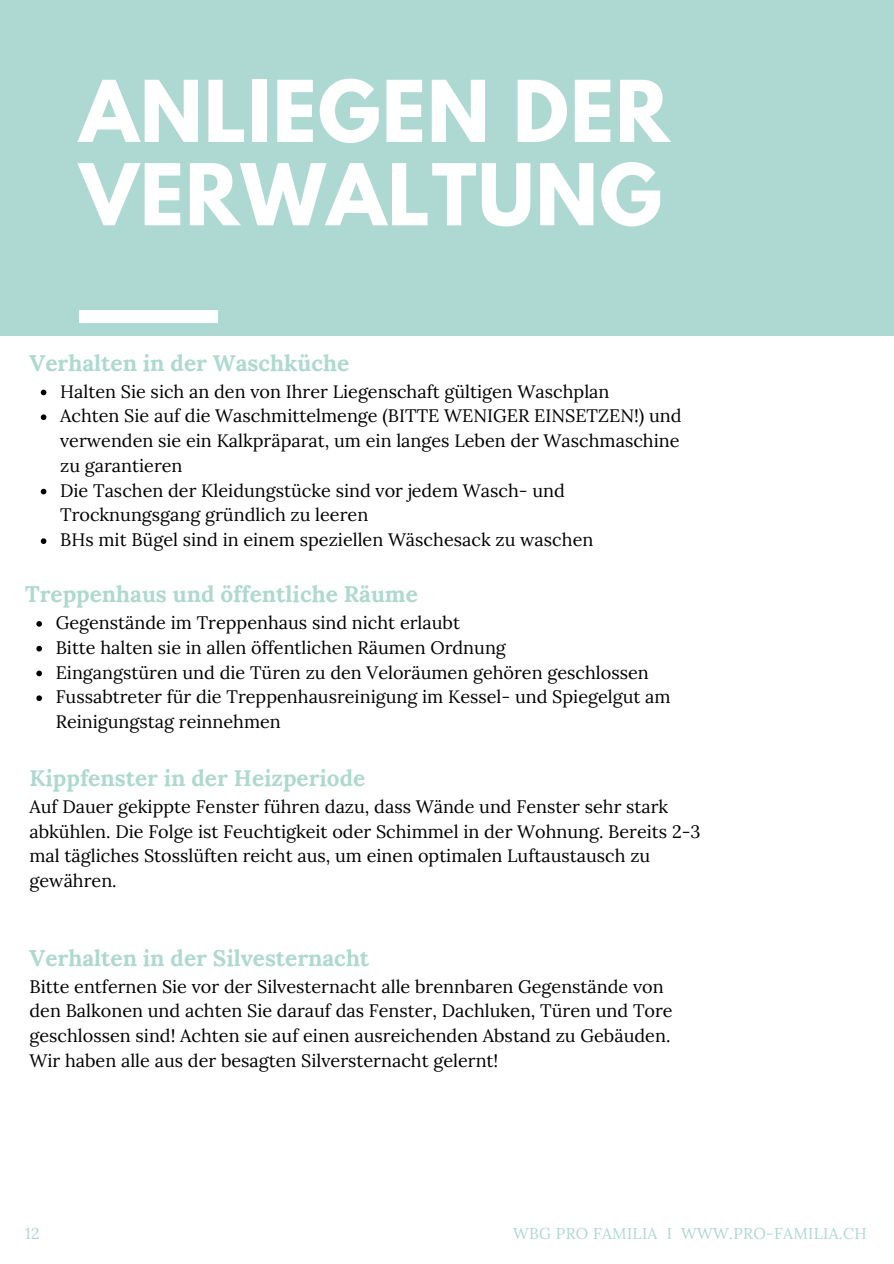
<style>
.page{position:relative;width:894px;height:1264px;background:#fff}
.page>*{position:absolute;margin:0;border:0;box-sizing:border-box;transform-origin:0 0}
.t1{font:700 75.3px/83.2px "League Spartan";letter-spacing:.02em;color:#fff}
.t2{font:700 22.5px "Lora";color:#add9ce}
.t3{font:18px/24.8px "Lora";color:#000}
.t4{font:15.75px "Lora";letter-spacing:.02em;color:#add9d2}
</style>
<div class="page">
<div style="left:0;top:0;width:893px;height:335px;background:#add9d2"></div>
<div style="left:79px;top:310px;width:139px;height:12px;background:#fff"></div>
<svg style="left:41px;top:389px;width:5px;height:6px"></svg>
<svg style="left:41px;top:414px;width:5px;height:6px"></svg>
<svg style="left:41px;top:489px;width:5px;height:5px"></svg>
<svg style="left:41px;top:538px;width:5px;height:6px"></svg>
<svg style="left:36px;top:621px;width:6px;height:5px"></svg>
<svg style="left:36px;top:646px;width:6px;height:5px"></svg>
<svg style="left:36px;top:670px;width:6px;height:6px"></svg>
<svg style="left:36px;top:695px;width:6px;height:6px"></svg>
<p class="t1" style="left:79px;top:80px;width:591px">ANLIEGEN DER<br>VERWALTUNG</p>
<p class="t2" style="left:29px;top:348px;width:321px">Verhalten in der Waschküche</p>
<p class="t3" style="left:60px;top:378px;width:550px">Halten Sie sich an den von Ihrer Liegenschaft gültigen Waschplan</p>
<p class="t3" style="left:60px;top:403px;width:622px;text-align:justify">Achten Sie auf die Waschmittelmenge (BITTE WENIGER EINSETZEN!) und verwenden sie ein Kalkpräparat, um ein langes Leben der Waschmaschine zu garantieren</p>
<p class="t3" style="left:60px;top:477px;width:506px">Die Taschen der Kleidungstücke sind vor jedem Wasch- und<br>Trocknungsgang gründlich zu leeren</p>
<p class="t3" style="left:60px;top:527px;width:534px">BHs mit Bügel sind in einem speziellen Wäschesack zu waschen</p>
<p class="t2" style="left:25px;top:579px;width:394px">Treppenhaus und öffentliche Räume</p>
<p class="t3" style="left:56px;top:610px;width:405px">Gegenstände im Treppenhaus sind nicht erlaubt</p>
<p class="t3" style="left:56px;top:634px;width:451px">Bitte halten sie in allen öffentlichen Räumen Ordnung</p>
<p class="t3" style="left:56px;top:659px;width:594px">Eingangstüren und die Türen zu den Veloräumen gehören geschlossen</p>
<p class="t3" style="left:56px;top:684px;width:616px">Fussabtreter für die Treppenhausreinigung im Kessel- und Spiegelgut am<br>Reinigungstag reinnehmen</p>
<p class="t2" style="left:29px;top:763px;width:337px">Kippfenster in der Heizperiode</p>
<p class="t3" style="left:29px;top:794px;width:672px">Auf Dauer gekippte Fenster führen dazu, dass Wände und Fenster sehr stark abkühlen. Die Folge ist Feuchtigkeit oder Schimmel in der Wohnung. Bereits 2-3 mal tägliches Stosslüften reicht aus, um einen optimalen Luftaustausch zu gewähren.</p>
<p class="t2" style="left:29px;top:943px;width:341px">Verhalten in der Silvesternacht</p>
<p class="t3" style="left:29px;top:973px;width:644px">Bitte entfernen Sie vor der Silvesternacht alle brennbaren Gegenstände von den Balkonen und achten Sie darauf das Fenster, Dachluken, Türen und Tore geschlossen sind! Achten sie auf einen ausreichenden Abstand zu Gebäuden.<br>Wir haben alle aus der besagten Silversternacht gelernt!</p>
<p class="t4" style="left:25px;top:1222px;width:16px">12</p>
<p class="t4" style="left:513px;top:1222px;width:355px">WBG PRO FAMILIA I WWW.PRO-FAMILIA.CH</p>
</div>
